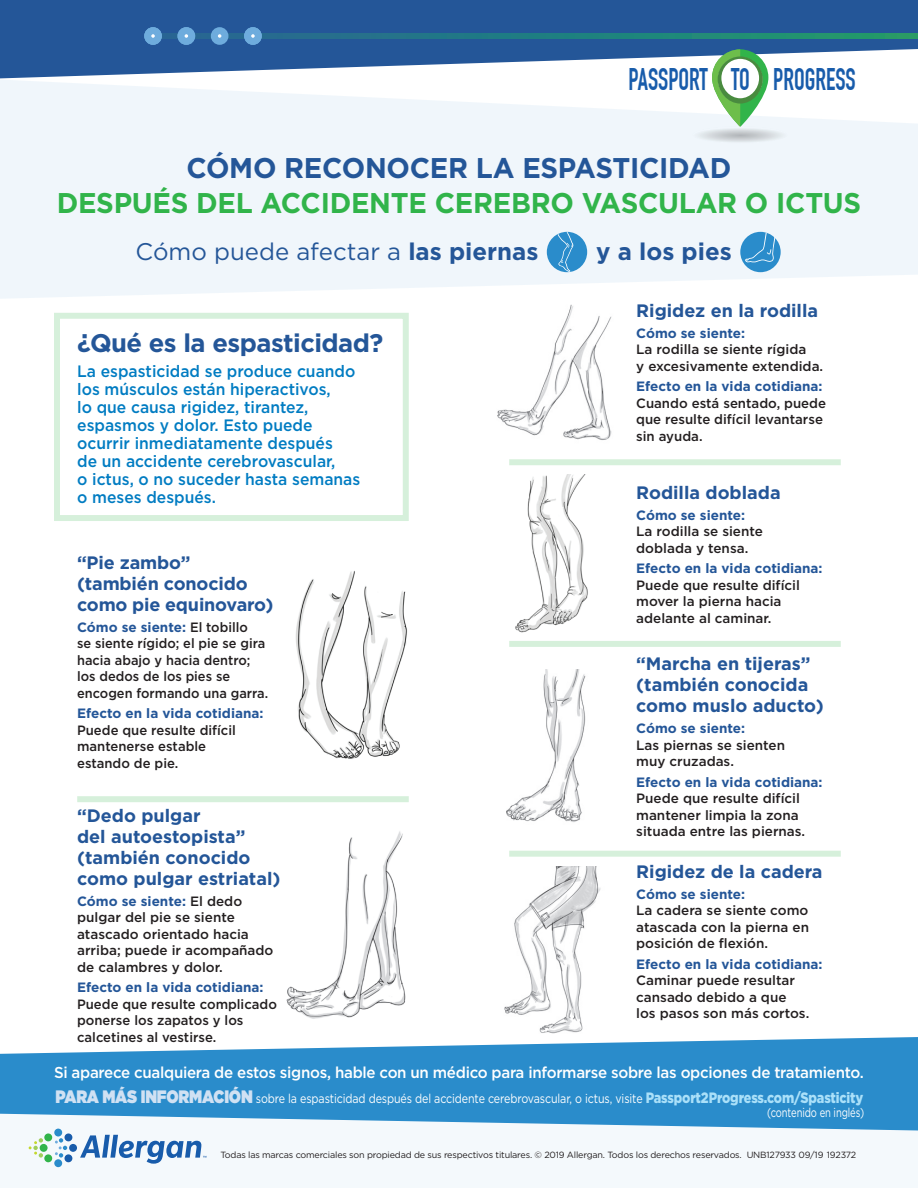
<style>
.page{position:relative;width:918px;height:1188px;background:#fff}
.page>*{position:absolute;margin:0;border:0;box-sizing:border-box;transform-origin:0 0}
.t1{font:700 30.6px "DIN Condensed";color:#185cab;scale:.82 1}
.t2{font:700 28.5px "Gotham";letter-spacing:-.01em;color:#31b44a}
.t3{font:700 28.5px "Gotham";letter-spacing:-.01em;color:#245698}
.t4{font:700 25.5px "Gotham";letter-spacing:-.02em;color:#245698}
.t5{font:24px "Gotham";color:#245698}
.t6{font:700 24px "Gotham";color:#245698}
.t7{font:700 18px/21px "Gotham";color:#245698}
.t8{font:500 16.5px/18px "Gotham";color:#007cc2;scale:.95 1}
.t9{font:500 15.75px "Gotham";letter-spacing:-.02em;color:#fff;scale:.96 1}
.t10{font:500 13.5px/16.5px "Gotham";color:#231f20}
.t11{font:500 13.5px/16.5px "Gotham";color:#231f20;scale:.95 1}
.t12{font:12.75px/14.2px "Gotham";letter-spacing:-.01em;color:#fff;text-align:right;scale:.84 1}
.t13{font:9px "Gotham";letter-spacing:-.02em;color:#231f20}
.s1{font-weight:700}
.s2{font-weight:700;color:#245698}
.s3{font-weight:900;font-size:18px;color:#d0e1f3}
.s4{font-weight:900;font-size:15px;color:#aae0f9}
</style>
<div class="page">
<svg style="left:0;top:1037px;width:918px;height:75px;background:#4299d0"></svg>
<svg style="left:0;top:1112px;width:918px;height:76px;fill:#f4f9fc"></svg>
<svg style="left:0;top:80px;width:918px;height:219px;fill:#f0f6fb"></svg>
<svg style="left:0;top:0;width:918px;height:79px;fill:#245698"></svg>
<svg style="left:162px;top:33px;width:756px;height:6px;background:#22807e"></svg>
<div style="left:211px;top:27px;width:17px;height:18px;background:#6eacdd;border-radius:50%"></div>
<svg style="left:218px;top:34px;width:3px;height:4px"></svg>
<div style="left:144px;top:27px;width:18px;height:18px;background:#6eacdd;border-radius:50%"></div>
<svg style="left:151px;top:34px;width:4px;height:4px"></svg>
<div style="left:178px;top:27px;width:17px;height:18px;background:#6eacdd;border-radius:50%"></div>
<svg style="left:185px;top:34px;width:3px;height:4px"></svg>
<div style="left:244px;top:27px;width:18px;height:18px;background:#6eacdd;border-radius:50%"></div>
<svg style="left:251px;top:34px;width:4px;height:4px"></svg>
<svg style="left:692px;top:49px;width:96px;height:95px"></svg>
<svg style="left:29px;top:1138px;width:14px;height:20px"></svg>
<div style="left:40px;top:1144px;width:8px;height:8px;background:#31b44a;border-radius:50%"></div>
<div style="left:44px;top:1133px;width:8px;height:8px;background:#31b44a;border-radius:50%"></div>
<div style="left:44px;top:1154px;width:8px;height:8px;background:#31b44a;border-radius:50%"></div>
<div style="left:69px;top:1144px;width:8px;height:8px;background:#185cab;border-radius:50%"></div>
<div style="left:65px;top:1154px;width:7px;height:8px;background:#185cab;border-radius:50%"></div>
<div style="left:65px;top:1133px;width:7px;height:8px;background:#185cab;border-radius:50%"></div>
<div style="left:54px;top:1129px;width:8px;height:8px;background:#2a8ccb;border-radius:50%"></div>
<div style="left:54px;top:1159px;width:8px;height:8px;background:#2a8ccb;border-radius:50%"></div>
<svg style="left:55px;top:1138px;width:12px;height:20px"></svg>
<svg style="left:80px;top:1135px;width:126px;height:29px"></svg>
<div style="left:547px;top:232px;width:40px;height:40px;background:#2a8ccb;border-radius:50%"></div>
<svg style="left:558px;top:232px;width:15px;height:40px"></svg>
<div style="left:740px;top:232px;width:41px;height:40px;background:#2a8ccb;border-radius:50%"></div>
<svg style="left:745px;top:232px;width:30px;height:31px"></svg>
<img style="left:504px;top:867px;width:97px;height:167px">
<img style="left:296px;top:571px;width:111px;height:188px">
<img style="left:506px;top:669px;width:80px;height:153px">
<img style="left:286px;top:831px;width:120px;height:188px">
<img style="left:493px;top:297px;width:127px;height:143px">
<img style="left:515px;top:475px;width:73px;height:158px">
<div style="left:509px;top:459px;width:332px;height:6px;background:#d6f0db"></div>
<div style="left:77px;top:796px;width:332px;height:6px;background:#d6f0db"></div>
<div style="left:509px;top:851px;width:332px;height:6px;background:#d6f0db"></div>
<div style="left:509px;top:641px;width:332px;height:6px;background:#d6f0db"></div>
<h1 class="t1" style="left:629px;top:61px;width:279px">PASSPORT TO PROGRESS</h1>
<h2 class="t3" style="left:187px;top:149px;width:546px">CÓMO RECONOCER LA ESPASTICIDAD</h2>
<h2 class="t2" style="left:57px;top:184px;width:806px">DESPUÉS DEL ACCIDENTE CEREBRO VASCULAR O ICTUS</h2>
<p class="t5" style="left:136px;top:236px;width:404px">Cómo puede afectar a <span class="s1">las piernas</span></p>
<p class="t6" style="left:596px;top:236px;width:137px">y a los pies</p>
<h3 class="t4" style="left:77px;top:326px;width:308px">¿Qué es la espasticidad?</h3>
<p class="t8" style="left:77px;top:362px;width:300px">La espasticidad se produce cuando los músculos están hiperactivos,<br>lo que causa rigidez, tirantez, espasmos y dolor. Esto puede ocurrir inmediatamente después<br>de un accidente cerebrovascular,<br>o ictus, o no suceder hasta semanas o meses después.</p>
<p class="t7" style="left:77px;top:552px;width:198px">“Pie zambo” (también conocido como pie equinovaro)</p>
<p class="t11" style="left:77px;top:618px;width:203px"><span class="s2">Cómo se siente:</span> El tobillo<br>se siente rígido; el pie se gira hacia abajo y hacia dentro; los dedos de los pies se encogen formando una garra.</p>
<p class="t10" style="left:77px;top:705px;width:188px"><span class="s2">Efecto en la vida cotidiana:<br></span>Puede que resulte difícil mantenerse estable<br>estando de pie.</p>
<p class="t7" style="left:77px;top:805px;width:205px">“Dedo pulgar<br>del autoestopista” (también conocido como pulgar estriatal)</p>
<p class="t10" style="left:77px;top:892px;width:198px"><span class="s2">Cómo se siente:</span> El dedo pulgar del pie se siente atascado orientado hacia arriba; puede ir acompañado de calambres y dolor.</p>
<p class="t10" style="left:77px;top:979px;width:201px"><span class="s2">Efecto en la vida cotidiana:<br></span>Puede que resulte complicado ponerse los zapatos y los calcetines al vestirse.</p>
<p class="t7" style="left:636px;top:300px;width:183px">Rigidez en la rodilla</p>
<p class="t10" style="left:636px;top:325px;width:188px"><span class="s2">Cómo se siente:<br></span>La rodilla se siente rígida<br>y excesivamente extendida.</p>
<p class="t10" style="left:636px;top:378px;width:191px"><span class="s2">Efecto en la vida cotidiana:<br></span>Cuando está sentado, puede que resulte difícil levantarse sin ayuda.</p>
<p class="t7" style="left:636px;top:482px;width:146px">Rodilla doblada</p>
<p class="t10" style="left:636px;top:506px;width:128px"><span class="s2">Cómo se siente:<br></span>La rodilla se siente doblada y tensa.</p>
<p class="t10" style="left:636px;top:560px;width:188px"><span class="s2">Efecto en la vida cotidiana:<br></span>Puede que resulte difícil mover la pierna hacia adelante al caminar.</p>
<p class="t7" style="left:636px;top:653px;width:189px">“Marcha en tijeras” (también conocida como muslo aducto)</p>
<p class="t10" style="left:636px;top:720px;width:150px"><span class="s2">Cómo se siente:<br></span>Las piernas se sienten muy cruzadas.</p>
<p class="t10" style="left:636px;top:774px;width:188px"><span class="s2">Efecto en la vida cotidiana:<br></span>Puede que resulte difícil mantener limpia la zona situada entre las piernas.</p>
<p class="t7" style="left:636px;top:861px;width:188px">Rigidez de la cadera</p>
<p class="t10" style="left:636px;top:886px;width:174px"><span class="s2">Cómo se siente:<br></span>La cadera se siente como atascada con la pierna en posición de flexión.</p>
<p class="t10" style="left:636px;top:956px;width:188px"><span class="s2">Efecto en la vida cotidiana:<br></span>Caminar puede resultar cansado debido a que<br>los pasos son más cortos.</p>
<p class="t9" style="left:54px;top:1063px;width:845px">Si aparece cualquiera de estos signos, hable con un médico para informarse sobre las opciones de tratamiento.</p>
<p class="t12" style="left:55px;top:1091px;width:964px"><span class="s3">PARA MÁS INFORMACIÓN</span> sobre la espasticidad después del accidente cerebrovascular, o ictus, visite <span class="s4">Passport2Progress.com/Spasticity </span>(contenido en inglés)</p>
<p class="t13" style="left:220px;top:1149px;width:637px">Todas las marcas comerciales son propiedad de sus respectivos titulares. © 2019 Allergan. Todos los derechos reservados. UNB127933 09/19 192372</p>
</div>
